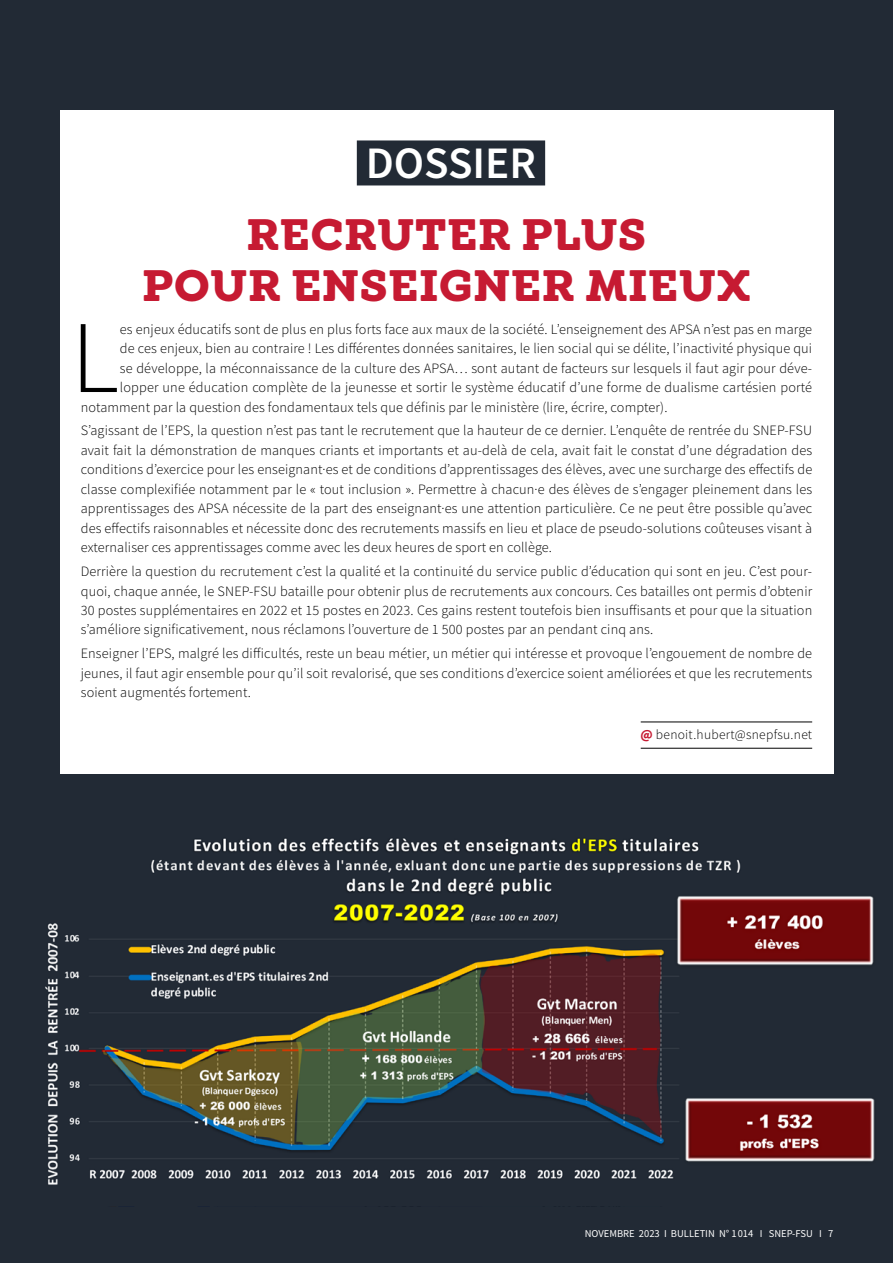
<style>
.page{position:relative;width:893px;height:1263px;background:#222a35}
.page>*{position:absolute;margin:0;border:0;box-sizing:border-box;transform-origin:0 0}
.t1{font:300 103.05px "Source Sans Pro";color:#000}
.t2{font:700 45px/51px "Winden Alt";letter-spacing:.01em;color:#c61a32;text-align:center}
.t3{font:600 45px "Source Sans Pro";color:#fff}
.t4{font:300 14.25px/19.5px "Source Sans Pro";letter-spacing:.01em;color:#000;text-align:justify}
.t5{font:300 13.5px "Source Sans Pro";letter-spacing:.02em;color:#000}
.t6{font:10.5px "Source Sans Pro";color:#fff}
.s1{font-weight:700;color:#c61a32}
</style>
<div class="page">
<img style="left:45px;top:838px;width:830px;height:347px">
<div style="left:60px;top:110px;width:773px;height:663px;background:#fff"></div>
<div style="left:357px;top:140px;width:188px;height:45px;background:#222a35"></div>
<hr style="left:641px;top:721px;width:171px;height:1px;background:#000">
<hr style="left:641px;top:748px;width:171px;height:1px;background:#000">
<h2 class="t3" style="left:366px;top:133px;width:172px">DOSSIER</h2>
<h2 class="t2" style="left:142px;top:209px;width:610px">RECRUTER PLUS<br>POUR ENSEIGNER MIEUX</h2>
<h1 class="t1" style="left:71px;top:295px;width:50px">L</h1>
<p class="t4" style="left:120px;top:319px;width:694px">es enjeux éducatifs sont de plus en plus forts face aux maux de la société. L’enseignement des APSA n’est pas en marge</p>
<p class="t4" style="left:120px;top:339px;width:694px">de ces enjeux, bien au contraire ! Les différentes données sanitaires, le lien social qui se délite, l’inactivité physique qui</p>
<p class="t4" style="left:120px;top:358px;width:694px">se développe, la méconnaissance de la culture des APSA… sont autant de facteurs sur lesquels il faut agir pour déve-</p>
<p class="t4" style="left:120px;top:378px;width:694px">lopper une éducation complète de la jeunesse et sortir le système éducatif d’une forme de dualisme cartésien porté</p>
<p class="t4" style="left:81px;top:397px;width:588px">notamment par la question des fondamentaux tels que définis par le ministère (lire, écrire, compter).</p>
<p class="t4" style="left:81px;top:421px;width:733px">S’agissant de l’EPS, la question n’est pas tant le recrutement que la hauteur de ce dernier. L’enquête de rentrée du SNEP-FSU avait fait la démonstration de manques criants et importants et au-delà de cela, avait fait le constat d’une dégradation des conditions d’exercice pour les enseignant·es et de conditions d’apprentissages des élèves, avec une surcharge des effectifs de classe complexifiée notamment par le « tout inclusion ». Permettre à chacun·e des élèves de s’engager pleinement dans les apprentissages des APSA nécessite de la part des enseignant·es une attention particulière. Ce ne peut être possible qu’avec des effectifs raisonnables et nécessite donc des recrutements massifs en lieu et place de pseudo-solutions coûteuses visant à externaliser ces apprentissages comme avec les deux heures de sport en collège.</p>
<p class="t4" style="left:81px;top:561px;width:733px">Derrière la question du recrutement c’est la qualité et la continuité du service public d’éducation qui sont en jeu. C’est pour&shy;quoi, chaque année, le SNEP-FSU bataille pour obtenir plus de recrutements aux concours. Ces batailles ont permis d’obtenir 30 postes supplémentaires en 2022 et 15 postes en 2023. Ces gains restent toutefois bien insuffisants et pour que la situation s’améliore significativement, nous réclamons l’ouverture de 1 500 postes par an pendant cinq ans.</p>
<p class="t4" style="left:81px;top:644px;width:733px">Enseigner l’EPS, malgré les difficultés, reste un beau métier, un métier qui intéresse et provoque l’engouement de nombre de jeunes, il faut agir ensemble pour qu’il soit revalorisé, que ses conditions d’exercice soient améliorées et que les recrutements soient augmentés fortement.</p>
<p class="t5" style="left:640px;top:726px;width:173px"><span class="s1">@</span> benoit.hubert@snepfsu.net</p>
<p class="t6" style="left:585px;top:1227px;width:250px">NOVEMBRE 2023 I BULLETIN N° 1 014 I SNEP-FSU I 7</p>
</div>
